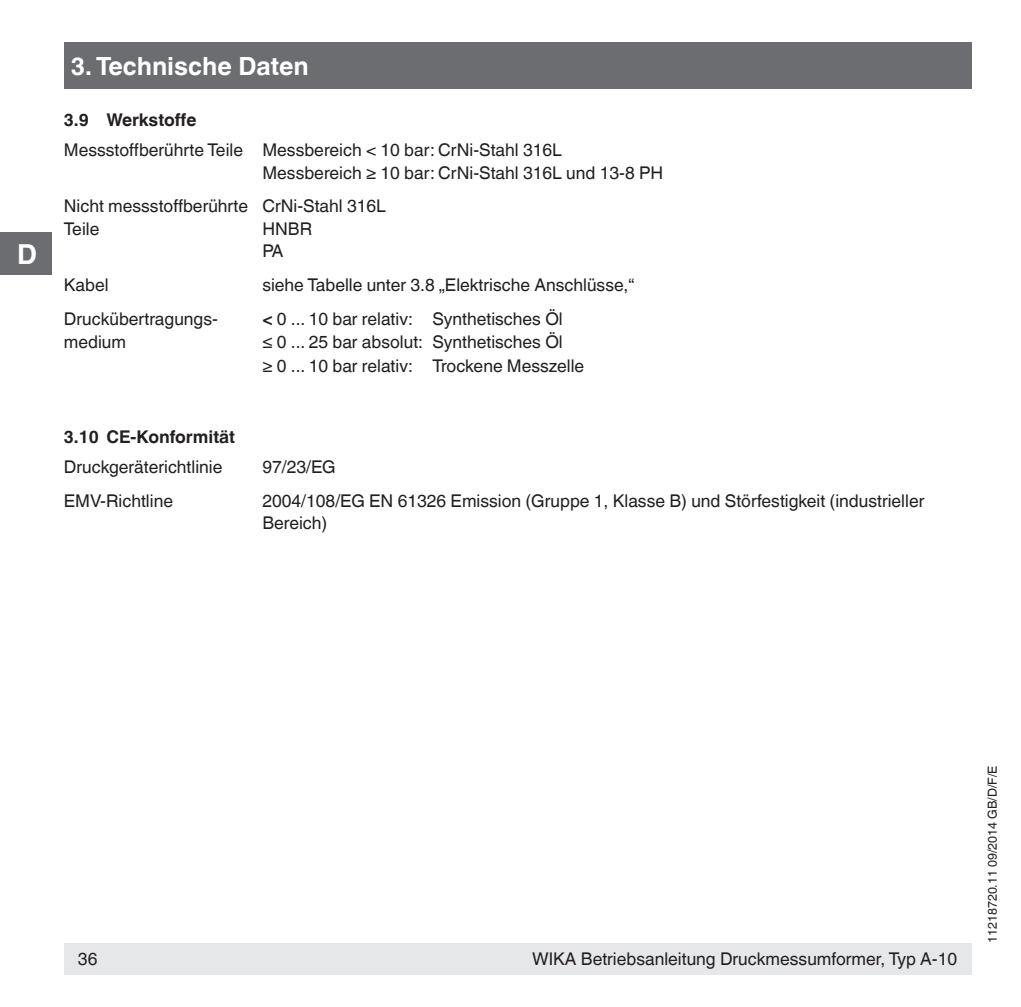
<style>
.page{position:relative;width:1021px;height:1007px;background:#fff}
.page>*{position:absolute;margin:0;border:0;box-sizing:border-box;transform-origin:0 0}
.t1{font:700 27.5px "Helvetica World";color:#fff}
.t2{font:700 25px "Helvetica World";color:#fff}
.t3{font:17.5px/22.5px "Helvetica World";color:#231f20}
.t4{font:700 17.5px "Helvetica World";color:#231f20}
.t5{font:12.5px "Helvetica World";color:#231f20}
.s1{font-weight:700}
</style>
<div class="page">
<div style="left:64px;top:943px;width:907px;height:31px;background:#e6e7e9"></div>
<div style="left:64px;top:43px;width:907px;height:46px;background:#6c6d70"></div>
<div style="left:0;top:232px;width:51px;height:43px;background:#6c6d70"></div>
<h1 class="t1" style="left:17px;top:238px;width:21px">D</h1>
<h2 class="t2" style="left:71px;top:51px;width:239px">3. Technische Daten</h2>
<p class="t4" style="left:64px;top:110px;width:134px">3.9 Werkstoffe</p>
<p class="t3" style="left:262px;top:139px;width:402px;text-indent:-198px">Messstoffberührte Teile Messbereich &lt; 10 bar: CrNi-Stahl 316L<br>Messbereich ≥ 10 bar: CrNi-Stahl 316L und 13-8 PH</p>
<p class="t3" style="left:64px;top:195px;width:186px">Nicht messstoffberührte<br>Teile</p>
<p class="t3" style="left:262px;top:195px;width:125px">CrNi-Stahl 316L<br>HNBR<br>PA</p>
<p class="t3" style="left:64px;top:274px;width:46px">Kabel</p>
<p class="t3" style="left:262px;top:274px;width:373px">siehe Tabelle unter 3.8 „Elektrische Anschlüsse,“</p>
<p class="t3" style="left:64px;top:308px;width:156px">Druckübertragungs&shy;medium</p>
<p class="t3" style="left:262px;top:307px;width:323px;line-height:23.2px"><span class="s1">&lt;</span> 0 ... 10 bar relativ: Synthetisches Öl<br>≤ 0 ... 25 bar absolut: Synthetisches Öl<br>≥ 0 ... 10 bar relativ: Trockene Messzelle</p>
<p class="t4" style="left:64px;top:427px;width:173px">3.10 CE-Konformität</p>
<p class="t3" style="left:64px;top:455px;width:160px">Druckgeräterichtlinie</p>
<p class="t3" style="left:262px;top:455px;width:75px">97/23/EG</p>
<p class="t3" style="left:64px;top:489px;width:111px">EMV-Richtline</p>
<p class="t3" style="left:262px;top:489px;width:663px">2004/108/EG EN 61326 Emission (Gruppe 1, Klasse B) und Störfestigkeit (industrieller<br>Bereich)</p>
<p class="t3" style="left:78px;top:947px;width:21px">36</p>
<p class="t3" style="left:532px;top:947px;width:426px">WIKA Betriebsanleitung Druckmessumformer, Typ A-10</p>
<p class="t5" style="left:985px;top:943px;width:179px;rotate:-90deg">11218720.11 09/2014 GB/D/F/E</p>
</div>
